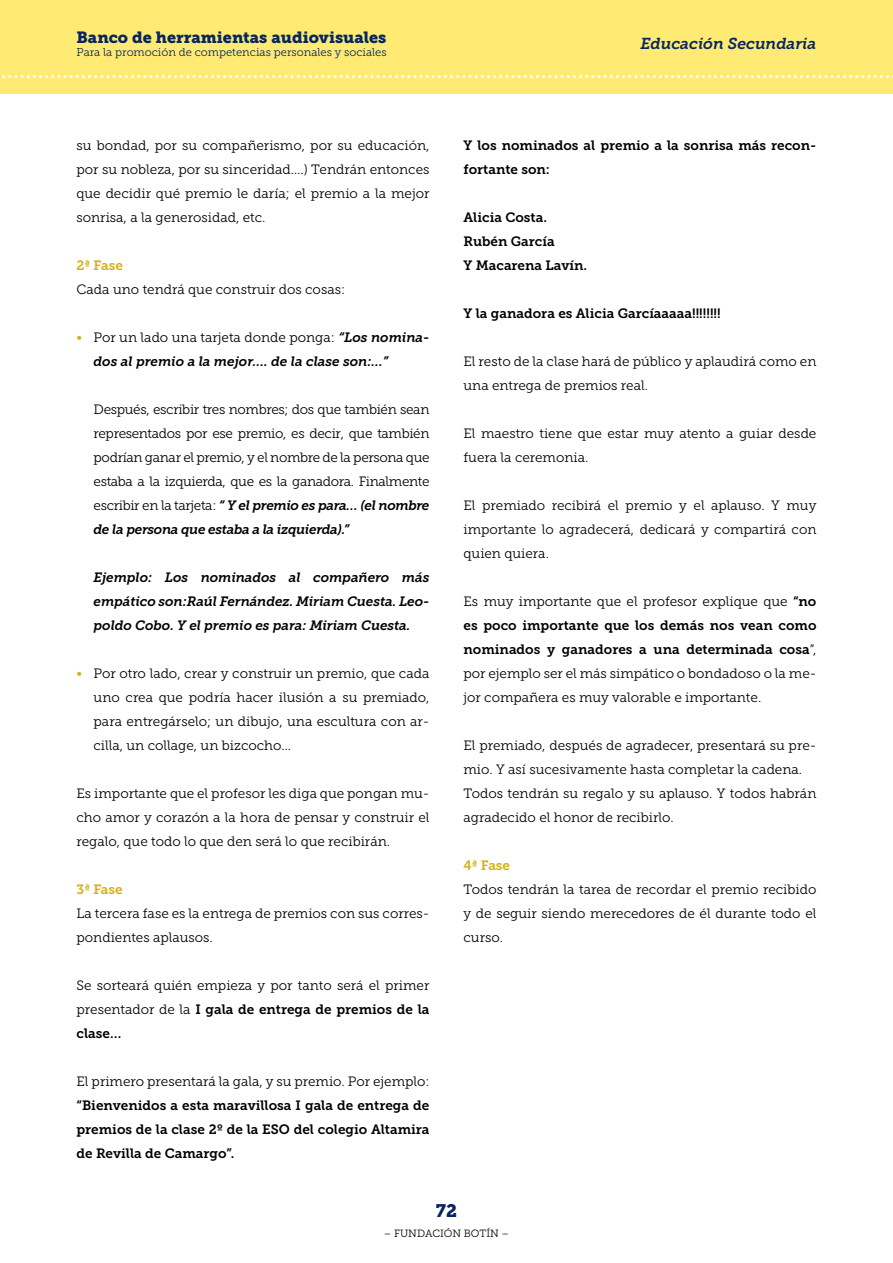
<style>
.page{position:relative;width:893px;height:1263px;background:#fff}
.page>*{position:absolute;margin:0;border:0;box-sizing:border-box;transform-origin:0 0}
.t1{font:18px "Museo Slab 900";color:#052661}
.t2{font:16.2px "Museo Slab 900";color:#052661}
.t3{font:italic 15.75px "Museo Slab 700";color:#052661}
.t4{font:13.5px/24px "Museo Slab 300";color:#000;text-align:justify}
.t5{font:13.5px/24px "Museo Slab 700";color:#000;text-align:justify}
.List_Paragraph{font:italic 13.5px/24px "Museo Slab 700";letter-spacing:-.005em;color:#000}
.t6{font:13.5px "Museo Slab 700";color:#d3b019}
.t7{font:11.25px "Museo Slab 300";color:#052661}
.t8{font:10.5px "Museo Slab 300";color:#000}
.s1{font-family:"Museo Slab 300";font-style:normal;font-size:14.25px;color:#d3b019}
.s2{font-family:"Museo Slab 300";font-style:normal}
.s3{font-family:"Museo Slab 700";font-style:italic}
.s4{font-size:14.25px;color:#d3b019}
.s5{font-family:"Museo Slab 700"}
</style>
<div class="page">
<div style="left:0;top:0;width:893px;height:94px;background:#ffeb73"></div>
<svg style="left:2px;top:75px;width:891px;height:3px"></svg>
<p class="t2" style="left:77px;top:28px;width:311px">Banco de herramientas audiovisuales</p>
<p class="t7" style="left:77px;top:46px;width:312px">Para la promoción de competencias personales y sociales</p>
<p class="t4" style="left:77px;top:133px;width:354px">su bondad, por su compañerismo, por su educación, por su nobleza, por su sinceridad….) Tendrán entonces que decidir qué premio le daría; el premio a la mejor sonrisa, a la generosidad, etc.</p>
<p class="t6" style="left:77px;top:258px;width:48px">2ª Fase</p>
<p class="t4" style="left:77px;top:277px;width:270px">Cada uno tendrá que construir dos cosas:</p>
<p class="List_Paragraph" style="left:94px;top:325px;width:337px;text-indent:-17px"><span class="s1">•</span> <span class="s2">Por un lado una tarjeta donde ponga:</span> “Los nomina&shy;dos al premio a la mejor…. de la clase son:…”</p>
<p class="t4" style="left:94px;top:397px;width:337px">Después, escribir tres nombres; dos que también sean representados por ese premio, es decir, que también podrían ganar el premio, y el nombre de la persona que estaba a la izquierda, que es la ganadora. Finalmente escribir en la tarjeta: <span class="s3">“ Y el premio es para… (el nombre de la persona que estaba a la izquierda).”</span></p>
<p class="List_Paragraph" style="left:94px;top:565px;width:337px;text-align:justify">Ejemplo: Los nominados al compañero más empático son:Raúl Fernández. Miriam Cuesta. Leo&shy;poldo Cobo. Y el premio es para: Miriam Cuesta.</p>
<p class="t4" style="left:94px;top:661px;width:337px;text-indent:-17px"><span class="s4">•</span> Por otro lado, crear y construir un premio, que cada uno crea que podría hacer ilusión a su premiado, para entregárselo; un dibujo, una escultura con ar&shy;cilla, un collage, un bizcocho…</p>
<p class="t4" style="left:77px;top:781px;width:354px">Es importante que el profesor les diga que pongan mu&shy;cho amor y corazón a la hora de pensar y construir el regalo, que todo lo que den será lo que recibirán.</p>
<p class="t6" style="left:77px;top:882px;width:48px">3ª Fase</p>
<p class="t4" style="left:77px;top:901px;width:354px">La tercera fase es la entrega de premios con sus corres&shy;pondientes aplausos.</p>
<p class="t4" style="left:77px;top:973px;width:354px">Se sorteará quién empieza y por tanto será el primer presentador de la <span class="s5">I gala de entrega de premios de la clase…</span></p>
<p class="t4" style="left:77px;top:1069px;width:354px">El primero presentará la gala, y su premio. Por ejemplo:</p>
<p class="t5" style="left:77px;top:1093px;width:354px">“Bienvenidos a esta maravillosa I gala de entrega de premios de la clase 2º de la ESO del colegio Altamira de Revilla de Camargo”.</p>
<p class="t3" style="left:640px;top:34px;width:177px">Educación Secundaria</p>
<p class="t5" style="left:463px;top:133px;width:354px">Y los nominados al premio a la sonrisa más recon&shy;fortante son:</p>
<p class="t5" style="left:463px;top:205px;width:85px">Alicia Costa.</p>
<p class="t5" style="left:463px;top:229px;width:93px">Rubén García</p>
<p class="t5" style="left:463px;top:253px;width:125px">Y Macarena Lavín.</p>
<p class="t5" style="left:463px;top:301px;width:259px">Y la ganadora es Alicia Garcíaaaaa!!!!!!!!</p>
<p class="t4" style="left:463px;top:349px;width:354px">El resto de la clase hará de público y aplaudirá como en una entrega de premios real.</p>
<p class="t4" style="left:463px;top:421px;width:354px">El maestro tiene que estar muy atento a guiar desde fuera la ceremonia.</p>
<p class="t4" style="left:463px;top:493px;width:354px">El premiado recibirá el premio y el aplauso. Y muy importante lo agradecerá, dedicará y compartirá con quien quiera.</p>
<p class="t4" style="left:463px;top:589px;width:354px">Es muy importante que el profesor explique que <span class="s5">“no es poco importante que los demás nos vean como nominados y ganadores a una determinada cosa</span>”, por ejemplo ser el más simpático o bondadoso o la me&shy;jor compañera es muy valorable e importante.</p>
<p class="t4" style="left:463px;top:733px;width:354px">El premiado, después de agradecer, presentará su pre&shy;mio. Y así sucesivamente hasta completar la cadena.</p>
<p class="t4" style="left:463px;top:781px;width:354px">Todos tendrán su regalo y su aplauso. Y todos habrán agradecido el honor de recibirlo.</p>
<p class="t6" style="left:463px;top:858px;width:48px">4ª Fase</p>
<p class="t4" style="left:463px;top:877px;width:354px">Todos tendrán la tarea de recordar el premio recibido y de seguir siendo merecedores de él durante todo el curso.</p>
<h1 class="t1" style="left:436px;top:1201px;width:23px">72</h1>
<p class="t8" style="left:384px;top:1227px;width:127px">– FUNDACIÓN BOTÍN –</p>
</div>
